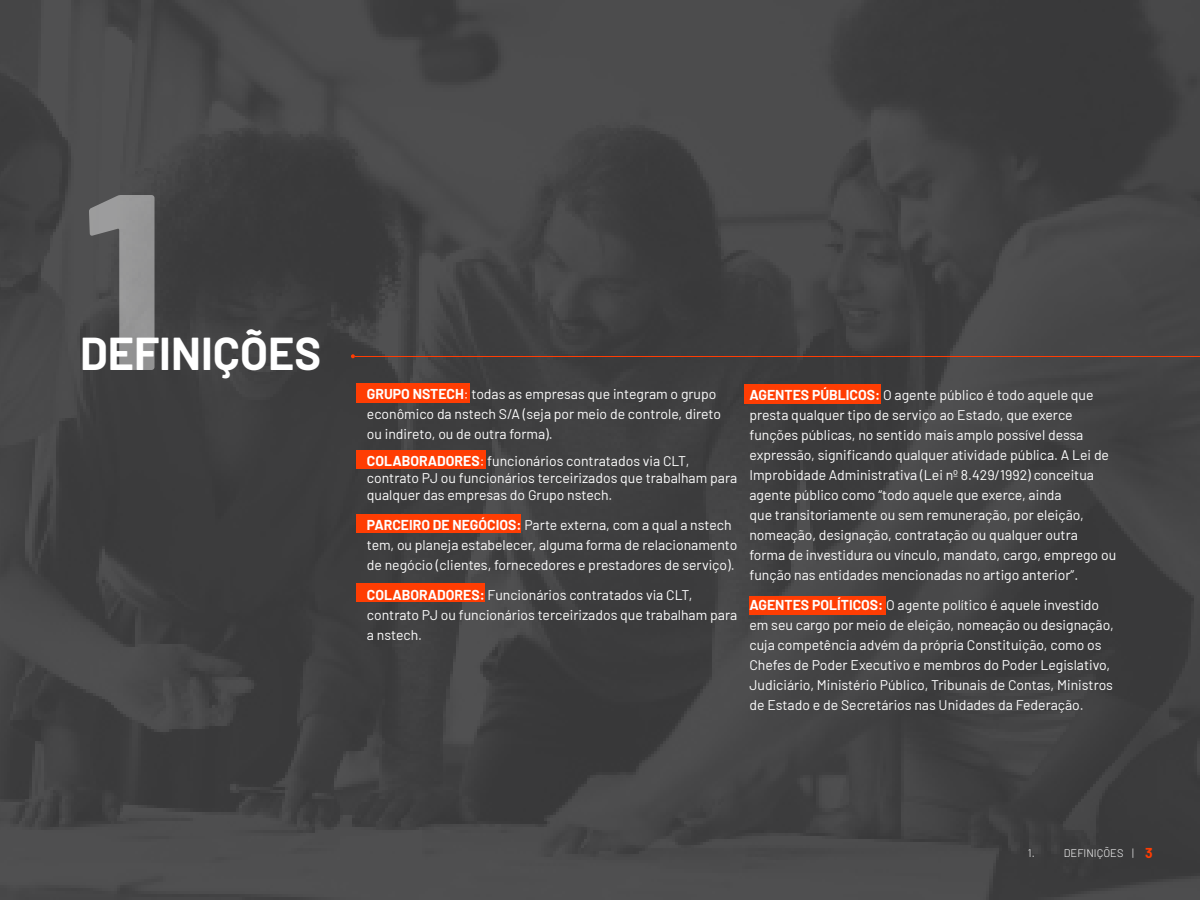
<style>
.page{position:relative;width:1200px;height:900px;background:#fff}
.page>*{position:absolute;margin:0;border:0;box-sizing:border-box;transform-origin:0 0}
.t1{font:700 250px "Barlow";color:#fff}
.t2{font:700 45px "Barlow";color:#fff}
.t3{font:14px/20px "Barlow";color:#fff}
.t4{font:700 14px "Barlow";color:#ff3d03}
.t5{font:300 11px "Barlow";color:#fff}
.s1{font-weight:700}
</style>
<div class="page">
<img style="left:0;top:0;width:1200px;height:900px">
<hr style="left:355px;top:356px;width:845px;height:1px;background:#ff3d03">
<div style="left:356px;top:383px;width:113px;height:19px;background:#ff3d03"></div>
<div style="left:356px;top:450px;width:130px;height:19px;background:#ff3d03"></div>
<div style="left:744px;top:384px;width:137px;height:19px;background:#ff3d03"></div>
<div style="left:356px;top:583px;width:129px;height:19px;background:#ff3d03"></div>
<div style="left:356px;top:514px;width:165px;height:19px;background:#ff3d03"></div>
<div style="left:749px;top:596px;width:137px;height:19px;background:#ff3d03"></div>
<svg style="left:351px;top:354px;width:4px;height:4px"></svg>
<h1 class="t1" style="left:80px;top:95px;width:90px">1</h1>
<p class="t2" style="left:80px;top:320px;width:243px">DEFINIÇÕES</p>
<p class="t3" style="left:367px;top:383px;width:356px"><span class="s1">GRUPO NSTECH</span>: todas as empresas que integram o grupo econômico da nstech S/A (seja por meio de controle, direto ou indireto, ou de outra forma).</p>
<p class="t3" style="left:367px;top:451px;width:372px;line-height:16.8px"><span class="s1">COLABORADORES</span>: funcionários contratados via CLT, contrato PJ ou funcionários terceirizados que trabalham para qualquer das empresas do Grupo nstech.</p>
<p class="t3" style="left:367px;top:513px;width:372px"><span class="s1">PARCEIRO DE NEGÓCIOS:</span> Parte externa, com a qual a nstech tem, ou planeja estabelecer, alguma forma de relacionamento de negócio (clientes, fornecedores e prestadores de serviço).</p>
<p class="t3" style="left:367px;top:583px;width:372px"><span class="s1">COLABORADORES:</span> Funcionários contratados via CLT, contrato PJ ou funcionários terceirizados que trabalham para a nstech.</p>
<p class="t3" style="left:749px;top:384px;width:368px"><span class="s1">AGENTES PÚBLICOS:</span> O agente público é todo aquele que presta qualquer tipo de serviço ao Estado, que exerce funções públicas, no sentido mais amplo possível dessa expressão, significando qualquer atividade pública. A Lei de Improbidade Administrativa (Lei nº 8.429/1992) conceitua agente público como “todo aquele que exerce, ainda<br>que transitoriamente ou sem remuneração, por eleição, nomeação, designação, contratação ou qualquer outra forma de investidura ou vínculo, mandato, cargo, emprego ou função nas entidades mencionadas no artigo anterior”.</p>
<p class="t3" style="left:749px;top:594px;width:366px"><span class="s1">AGENTES POLÍTICOS:</span> O agente político é aquele investido em seu cargo por meio de eleição, nomeação ou designação, cuja competência advém da própria Constituição, como os Chefes de Poder Executivo e membros do Poder Legislativo, Judiciário, Ministério Público, Tribunais de Contas, Ministros de Estado e de Secretários nas Unidades da Federação.</p>
<p class="t5" style="left:1028px;top:845px;width:8px">1.</p>
<p class="t5" style="left:1064px;top:845px;width:72px">DEFINIÇÕES |</p>
<p class="t4" style="left:1145px;top:843px;width:9px">3</p>
</div>
